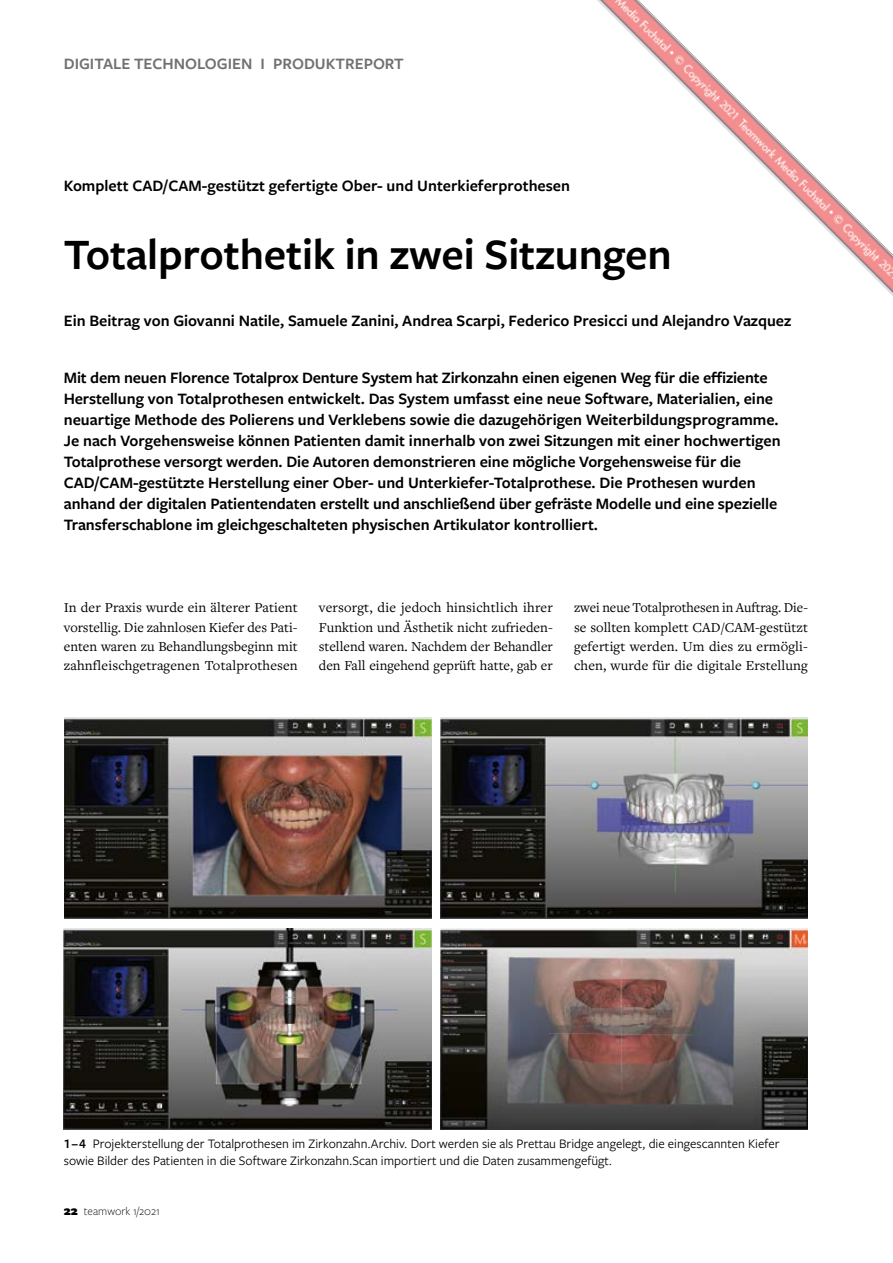
<style>
.page{position:relative;width:893px;height:1263px;background:#fff}
.page>*{position:absolute;margin:0;border:0;box-sizing:border-box;transform-origin:0 0}
.t1{font:600 45px "Freight Sans Pro";letter-spacing:-.005em;color:#000}
.t2{font:600 16.5px/21px "Freight Sans Pro";color:#000}
.t3{font:600 16.5px "Freight Sans Pro";color:#6f7070}
.t4{font:14.25px/19.2px "Freight Text Pro";letter-spacing:.005em;color:#000;text-align:justify}
.t5{font:13.5px/17.2px "Freight Sans Pro";color:#000}
.t6{font:300 12px "Freight Sans Pro";color:#000}
.s1{font-weight:600}
.s2{font-weight:900;font-size:13.5px}
</style>
<div class="page">
<img style="left:441px;top:928px;width:367px;height:201px">
<img style="left:64px;top:928px;width:367px;height:201px">
<img style="left:64px;top:718px;width:367px;height:200px">
<img style="left:441px;top:718px;width:367px;height:200px">
<img style="left:597px;top:0;width:296px;height:296px">
<p class="t3" style="left:64px;top:52px;width:341px">DIGITALE TECHNOLOGIEN I PRODUKTREPORT</p>
<p class="t2" style="left:64px;top:175px;width:508px">Komplett CAD/CAM-gestützt gefertigte Ober- und Unterkieferprothesen</p>
<h1 class="t1" style="left:64px;top:224px;width:609px">Totalprothetik in zwei Sitzungen</h1>
<p class="t2" style="left:64px;top:310px;width:729px">Ein Beitrag von Giovanni Natile, Samuele Zanini, Andrea Scarpi, Federico Presicci und Alejandro Vazquez</p>
<p class="t2" style="left:64px;top:367px;width:718px">Mit dem neuen Florence Totalprox Denture System hat Zirkonzahn einen eigenen Weg für die effiziente Herstellung von Totalprothesen entwickelt. Das System umfasst eine neue Software, Materialien, eine neuartige Methode des Polierens und Verklebens sowie die dazugehörigen Weiterbildungsprogramme.<br>Je nach Vorgehensweise können Patienten damit innerhalb von zwei Sitzungen mit einer hochwertigen Totalprothese versorgt werden. Die Autoren demonstrieren eine mögliche Vorgehensweise für die CAD/CAM-gestützte Herstellung einer Ober- und Unterkiefer-Totalprothese. Die Prothesen wurden anhand der digitalen Patientendaten erstellt und anschließend über gefräste Modelle und eine spezielle Transferschablone im gleichgeschalteten physischen Artikulator kontrolliert.</p>
<p class="t4" style="left:64px;top:598px;width:236px">In der Praxis wurde ein älterer Patient vorstellig. Die zahnlosen Kiefer des Pati&shy;enten waren zu Behandlungsbeginn mit zahnfleischgetragenen Totalprothesen</p>
<p class="t4" style="left:319px;top:598px;width:235px">versorgt, die jedoch hinsichtlich ihrer Funktion und Ästhetik nicht zufrieden&shy;stellend waren. Nachdem der Behandler den Fall eingehend geprüft hatte, gab er</p>
<p class="t4" style="left:574px;top:598px;width:235px">zwei neue Totalprothesen in Auftrag. Die&shy;se sollten komplett CAD/CAM-gestützt gefertigt werden. Um dies zu ermögli&shy;chen, wurde für die digitale Erstellung</p>
<p class="t5" style="left:64px;top:1134px;width:717px"><span class="s1">1–4</span> Projekterstellung der Totalprothesen im Zirkonzahn.Archiv. Dort werden sie als Prettau Bridge angelegt, die eingescannten Kiefer sowie Bilder des Patienten in die Software Zirkonzahn.Scan importiert und die Daten zusammengefügt.</p>
<p class="t6" style="left:64px;top:1203px;width:98px"><span class="s2">22</span> teamwork 1/2021</p>
</div>
